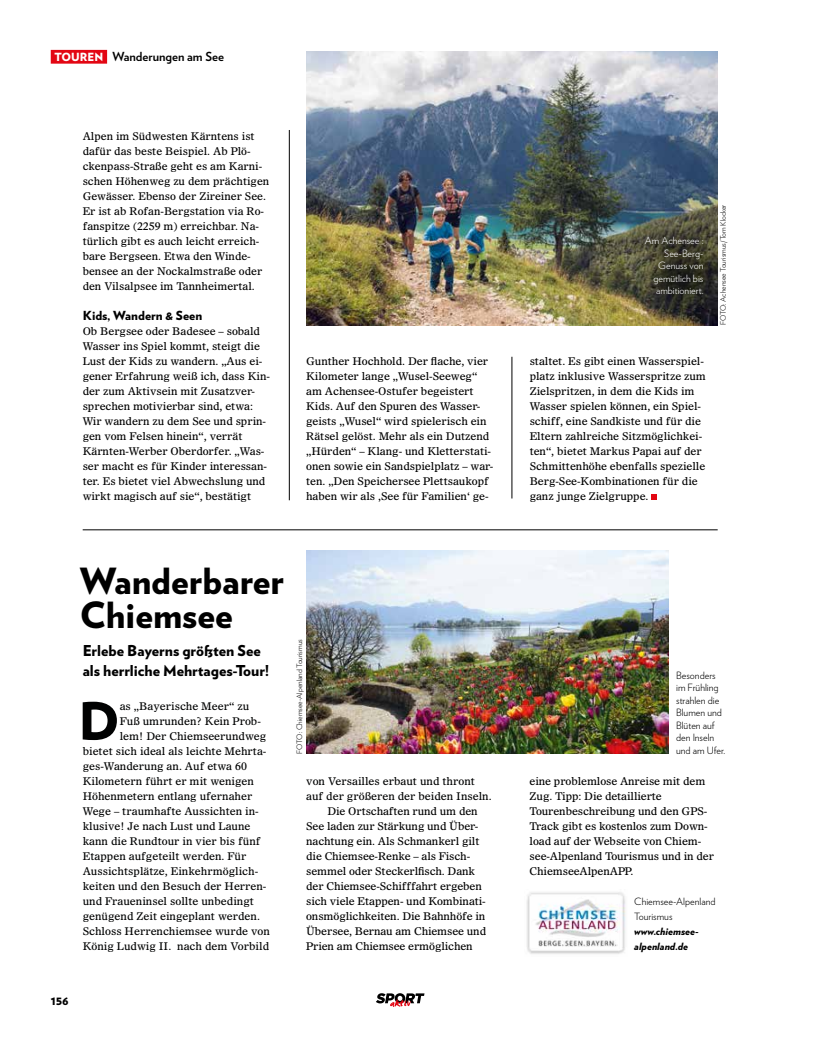
<style>
.page{position:relative;width:818px;height:1047px;background:#fff}
.page>*{position:absolute;margin:0;border:0;box-sizing:border-box;transform-origin:0 0}
.t1{font:900 51.5px "Verlag";color:#010202}
.t2{font:900 36px/34.6px "Verlag";color:#000}
.t3{font:900 15px/20px "Verlag";color:#000}
.t4{font:700 12.5px "Verlag";color:#000}
.t5{font:900 12.5px "Verlag";color:#000}
.t6{font:10.62px/15px "Olympian LT Std";letter-spacing:-.005em;color:#000}
.t7{font:10.62px/15px "Olympian LT Std";color:#010202}
.t8{font:300 10px/12.5px "Verlag";color:#000}
.t9{font:300 10px/12.5px "Verlag";color:#fff;text-align:right}
.t10{font:italic 900 10px/15px "Verlag";color:#000}
.t11{font:300 7.5px "Verlag";color:#000}
.s1{font-weight:900;font-size:11.25px;color:#fff}
</style>
<div class="page">
<hr style="left:289px;top:130px;width:1px;height:370px;background:#000">
<hr style="left:511px;top:357px;width:1px;height:141px;background:#000">
<svg style="left:651px;top:494px;width:5px;height:6px"></svg>
<div style="left:51px;top:50px;width:56px;height:14px;background:#e30613"></div>
<svg style="left:376px;top:993px;width:48px;height:14px"></svg>
<img style="left:306px;top:51px;width:411px;height:274px">
<div style="left:627px;top:219px;width:94px;height:95px;background:#000;opacity:.75"></div>
<hr style="left:83px;top:529px;width:634px;height:1px;background:#000">
<img style="left:526px;top:892px;width:100px;height:62px">
<img style="left:306px;top:551px;width:362px;height:203px">
<p class="t4" style="left:55px;top:47px;width:171px"><span class="s1">TOUREN</span> Wanderungen am See</p>
<p class="t6" style="left:83px;top:128px;width:188px">Alpen im Südwesten Kärntens ist dafür das beste Beispiel. Ab Plö&shy;ckenpass-Straße geht es am Karni&shy;schen Höhenweg zu dem prächtigen Gewässer. Ebenso der Zireiner See.<br>Er ist ab Rofan-Bergstation via Ro&shy;fanspitze (2259 m) erreichbar. Na&shy;türlich gibt es auch leicht erreich&shy;bare Bergseen. Etwa den Winde&shy;bensee an der Nockalmstraße oder den Vilsalpsee im Tannheimertal.</p>
<p class="t5" style="left:83px;top:305px;width:121px">Kids, Wandern &amp; Seen</p>
<p class="t6" style="left:83px;top:323px;width:189px">Ob Bergsee oder Badesee – sobald Wasser ins Spiel kommt, steigt die Lust der Kids zu wandern. „Aus ei&shy;gener Erfahrung weiß ich, dass Kin&shy;der zum Aktivsein mit Zusatzver&shy;sprechen motivierbar sind, etwa:<br>Wir wandern zu dem See und sprin&shy;gen vom Felsen hinein“, verrät Kärnten-Werber Oberdorfer. „Was&shy;ser macht es für Kinder interessan&shy;ter. Es bietet viel Abwechslung und wirkt magisch auf sie“, bestätigt</p>
<p class="t9" style="left:644px;top:234px;width:60px">Am Achensee :<br>See-Berg-<br>Genuss von gemütlich bis ambitioniert.</p>
<p class="t6" style="left:306px;top:353px;width:188px">Gunther Hochhold. Der flache, vier Kilometer lange „Wusel-Seeweg“ am Achensee-Ostufer begeistert Kids. Auf den Spuren des Wasser&shy;geists „Wusel“ wird spielerisch ein Rätsel gelöst. Mehr als ein Dutzend „Hürden“ – Klang- und Kletterstati&shy;onen sowie ein Sandspielplatz – war&shy;ten. „Den Speichersee Plettsaukopf haben wir als ‚See für Familien‘ ge-</p>
<p class="t6" style="left:529px;top:353px;width:177px">staltet. Es gibt einen Wasserspiel&shy;platz inklusive Wasserspritze zum Zielspritzen, in dem die Kids im Wasser spielen können, ein Spiel&shy;schiff, eine Sandkiste und für die Eltern zahlreiche Sitzmöglichkei&shy;ten“, bietet Markus Papai auf der Schmittenhöhe ebenfalls spezielle Berg-See-Kombinationen für die ganz junge Zielgruppe.</p>
<p class="t11" style="left:717px;top:325px;width:122px;rotate:-90deg">FOTO: Achensee Tourismus/Tom Klocker</p>
<h2 class="t2" style="left:80px;top:561px;width:205px">Wanderbarer<br>Chiemsee</h2>
<h3 class="t3" style="left:83px;top:640px;width:188px">Erlebe Bayerns größten See als herrliche Mehrtages-Tour!</h3>
<h1 class="t1" style="left:78px;top:679px;width:43px">D</h1>
<p class="t7" style="left:120px;top:698px;width:131px">as „Bayerische Meer“ zu</p>
<p class="t7" style="left:120px;top:713px;width:143px">Fuß umrunden? Kein Prob-</p>
<p class="t7" style="left:120px;top:728px;width:148px">lem! Der Chiemseerundweg</p>
<p class="t7" style="left:83px;top:743px;width:185px">bietet sich ideal als leichte Mehrta-</p>
<p class="t7" style="left:83px;top:758px;width:166px">ges-Wanderung an. Auf etwa 60</p>
<p class="t7" style="left:83px;top:773px;width:173px">Kilometern führt er mit wenigen</p>
<p class="t7" style="left:83px;top:788px;width:171px">Höhenmetern entlang ufernaher</p>
<p class="t7" style="left:83px;top:803px;width:177px">Wege – traumhafte Aussichten in-</p>
<p class="t7" style="left:83px;top:818px;width:169px">klusive! Je nach Lust und Laune</p>
<p class="t7" style="left:83px;top:833px;width:179px">kann die Rundtour in vier bis fünf</p>
<p class="t7" style="left:83px;top:848px;width:165px">Etappen aufgeteilt werden. Für</p>
<p class="t7" style="left:83px;top:863px;width:177px">Aussichtsplätze, Einkehrmöglich-</p>
<p class="t7" style="left:83px;top:878px;width:185px">keiten und den Besuch der Herren-</p>
<p class="t7" style="left:83px;top:893px;width:173px">und Fraueninsel sollte unbedingt</p>
<p class="t7" style="left:83px;top:908px;width:179px">genügend Zeit eingeplant werden.</p>
<p class="t7" style="left:83px;top:923px;width:189px">Schloss Herrenchiemsee wurde von</p>
<p class="t7" style="left:83px;top:938px;width:188px">König Ludwig II. nach dem Vorbild</p>
<p class="t11" style="left:294px;top:754px;width:116px;rotate:-90deg">FOTO: Chiemsee-Alpenland Tourismus</p>
<p class="t7" style="left:306px;top:773px;width:187px">von Versailles erbaut und thront auf der größeren der beiden Inseln.</p>
<p class="t6" style="left:306px;top:803px;width:181px;text-indent:21px">Die Ortschaften rund um den<br>See laden zur Stärkung und Über&shy;nachtung ein. Als Schmankerl gilt die Chiemsee-Renke – als Fisch&shy;semmel oder Steckerlfisch. Dank der Chiemsee-Schifffahrt ergeben sich viele Etappen- und Kombinati&shy;onsmöglichkeiten. Die Bahnhöfe in<br>Übersee, Bernau am Chiemsee und<br>Prien am Chiemsee ermöglichen</p>
<p class="t5" style="left:51px;top:990px;width:20px">156</p>
<p class="t8" style="left:675px;top:668px;width:51px">Besonders im Frühling strahlen die<br>Blumen und<br>Blüten auf den Inseln und am Ufer.</p>
<p class="t6" style="left:529px;top:773px;width:186px">eine problemlose Anreise mit dem<br>Zug. Tipp: Die detaillierte<br>Tourenbeschreibung und den GPS-<br>Track gibt es kostenlos zum Down&shy;load auf der Webseite von Chiem&shy;see-Alpenland Tourismus und in der<br>ChiemseeAlpenAPP.</p>
<p class="t8" style="left:634px;top:893px;width:83px;line-height:15px">Chiemsee-Alpenland<br>Tourismus</p>
<p class="t10" style="left:634px;top:923px;width:66px">www.chiemsee&shy;alpenland.de</p>
</div>
